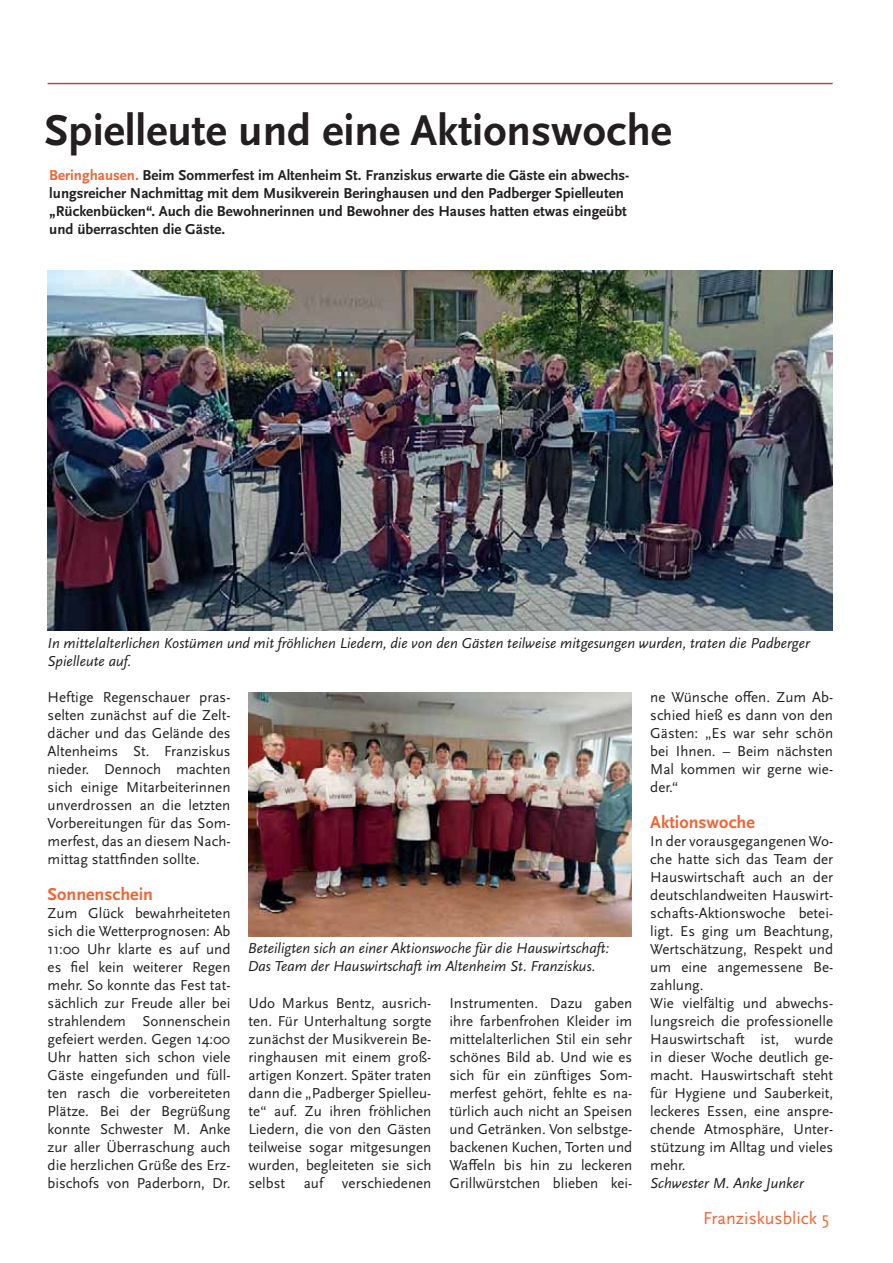
<style>
.page{position:relative;width:893px;height:1263px;background:#fff}
.page>*{position:absolute;margin:0;border:0;box-sizing:border-box;transform-origin:0 0}
.t1{font:700 45px "Scala Sans Pro";color:#231f20}
.t2{font:700 18px "Scala Sans Pro";color:#f26435}
.t3{font:18px "Scala Sans Pro";color:#f26435}
.t4{font:15px/18px "Scala Sans Pro";color:#231f20;text-align:justify}
.t5{font:700 15px/18px "Scala Sans Pro";color:#231f20}
.t6{font:italic 15px/18px "Scala Sans Pro";color:#231f20}
.s1{color:#f26435}
</style>
<div class="page">
<hr style="left:48px;top:83px;width:785px;height:1px;background:#aa4d51">
<img style="left:48px;top:270px;width:785px;height:360px">
<img style="left:249px;top:692px;width:383px;height:244px">
<h1 class="t1" style="left:44px;top:110px;width:629px">Spielleute und eine Aktionswoche</h1>
<p class="t5" style="left:49px;top:167px;width:581px"><span class="s1">Beringhausen.</span> Beim Sommerfest im Altenheim St. Franziskus erwarte die Gäste ein abwechs&shy;lungsreicher Nachmittag mit dem Musikverein Beringhausen und den Padberger Spielleuten „Rückenbücken“. Auch die Bewohnerinnen und Bewohner des Hauses hatten etwas eingeübt und überraschten die Gäste.</p>
<p class="t6" style="left:48px;top:635px;width:763px">In mittelalterlichen Kostümen und mit fröhlichen Liedern, die von den Gästen teilweise mitgesungen wurden, traten die Padberger<br>Spielleute auf.</p>
<p class="t4" style="left:48px;top:689px;width:184px">Heftige Regenschauer pras&shy;selten zunächst auf die Zelt&shy;dächer und das Gelände des Altenheims St. Franziskus nieder. Dennoch machten sich einige Mitarbeiterinnen unverdrossen an die letzten Vorbereitungen für das Som&shy;merfest, das an diesem Nach&shy;mittag stattfinden sollte.</p>
<p class="t2" style="left:48px;top:886px;width:107px">Sonnenschein</p>
<p class="t4" style="left:48px;top:905px;width:184px">Zum Glück bewahrheiteten sich die Wetterprognosen: Ab 11:00 Uhr klarte es auf und es fiel kein weiterer Regen mehr. So konnte das Fest tat&shy;sächlich zur Freude aller bei strahlendem Sonnenschein gefeiert werden. Gegen 14:00<br>Uhr hatten sich schon viele Gäste eingefunden und füll&shy;ten rasch die vorbereiteten Plätze. Bei der Begrüßung konnte Schwester M. Anke zur aller Überraschung auch die herzlichen Grüße des Erz&shy;bischofs von Paderborn, Dr.</p>
<p class="t6" style="left:248px;top:940px;width:363px">Beteiligten sich an einer Aktionswoche für die Hauswirtschaft:<br>Das Team der Hauswirtschaft im Altenheim St. Franziskus.</p>
<p class="t4" style="left:248px;top:995px;width:184px">Udo Markus Bentz, ausrich&shy;ten. Für Unterhaltung sorgte zunächst der Musikverein Be&shy;ringhausen mit einem groß&shy;artigen Konzert. Später traten dann die „Padberger Spielleu&shy;te“ auf. Zu ihren fröhlichen Liedern, die von den Gästen teilweise sogar mitgesungen wurden, begleiteten sie sich selbst auf verschiedenen</p>
<p class="t4" style="left:449px;top:995px;width:184px">Instrumenten. Dazu gaben ihre farbenfrohen Kleider im mittelalterlichen Stil ein sehr schönes Bild ab. Und wie es sich für ein zünftiges Som&shy;merfest gehört, fehlte es na&shy;türlich auch nicht an Speisen und Getränken. Von selbstge&shy;backenen Kuchen, Torten und Waffeln bis hin zu leckeren Grillwürstchen blieben kei-</p>
<p class="t4" style="left:650px;top:689px;width:184px">ne Wünsche offen. Zum Ab&shy;schied hieß es dann von den Gästen: „Es war sehr schön bei Ihnen. – Beim nächsten Mal kommen wir gerne wie&shy;der.“</p>
<p class="t2" style="left:650px;top:814px;width:106px">Aktionswoche</p>
<p class="t4" style="left:650px;top:833px;width:184px;text-align:left">In der vorausgegangenen Wo&shy;che hatte sich das Team der<br>Hauswirtschaft auch an der deutschlandweiten Hauswirt&shy;schafts-Aktionswoche betei&shy;ligt. Es ging um Beachtung,<br>Wertschätzung, Respekt und um eine angemessene Be&shy;zahlung.<br>Wie vielfältig und abwechs&shy;lungsreich die professionelle<br>Hauswirtschaft ist, wurde in dieser Woche deutlich ge&shy;macht. Hauswirtschaft steht für Hygiene und Sauberkeit, leckeres Essen, eine anspre&shy;chende Atmosphäre, Unter&shy;stützung im Alltag und vieles mehr.</p>
<p class="t6" style="left:650px;top:1175px;width:155px">Schwester M. Anke Junker</p>
<p class="t3" style="left:703px;top:1210px;width:127px">Franziskusblick 5</p>
</div>
